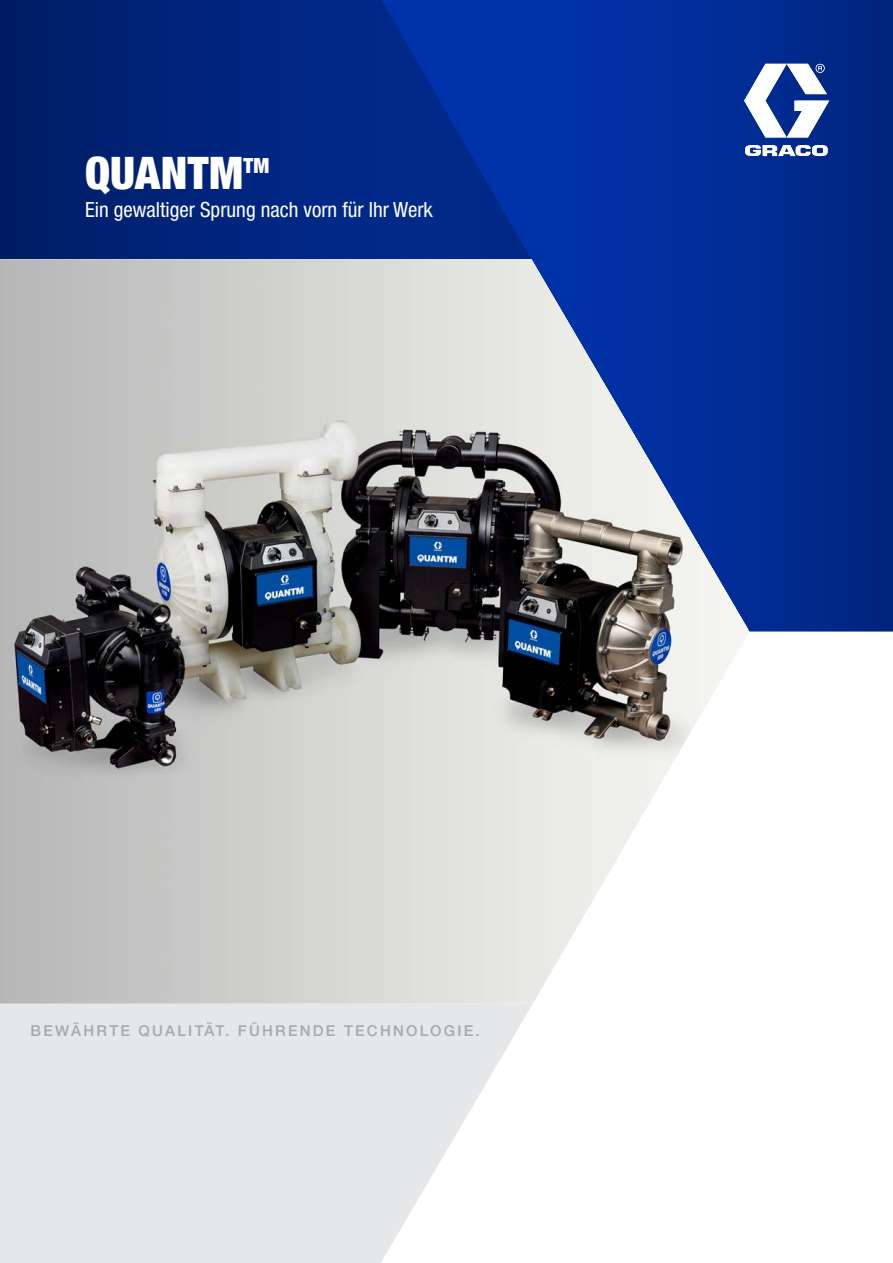
<style>
.page{position:relative;width:893px;height:1263px;background:#fff}
.page>*{position:absolute;margin:0;border:0;box-sizing:border-box;transform-origin:0 0}
.t1{font:900 condensed 45px "Helvetica Neue LTW1 G";letter-spacing:.01em;color:#fff}
.t2{font:condensed 21px "Helvetica Neue LTW1 G";color:#fff}
.t3{font:500 15px "Helvetica Neue LTW1 G";letter-spacing:.15em;color:#a7a9ac}
</style>
<div class="page">
<svg style="left:746px;top:0;width:147px;height:631px;background:#002887"></svg>
<svg style="left:0;top:0;width:746px;height:259px;background:#00298a"></svg>
<svg style="left:0;top:1003px;width:533px;height:260px;background:#e9eaeb"></svg>
<img style="left:0;top:259px;width:748px;height:744px">
<svg style="left:744px;top:63px;width:85px;height:74px"></svg>
<svg style="left:745px;top:145px;width:83px;height:11px"></svg>
<h1 class="t1" style="left:85px;top:146px;width:186px">QUANTM<sup>TM</sup></h1>
<p class="t2" style="left:85px;top:197px;width:349px">Ein gewaltiger Sprung nach vorn für Ihr Werk</p>
<p class="t3" style="left:31px;top:1021px;width:451px">BEWÄHRTE QUALITÄT. FÜHRENDE TECHNOLOGIE.</p>
</div>
